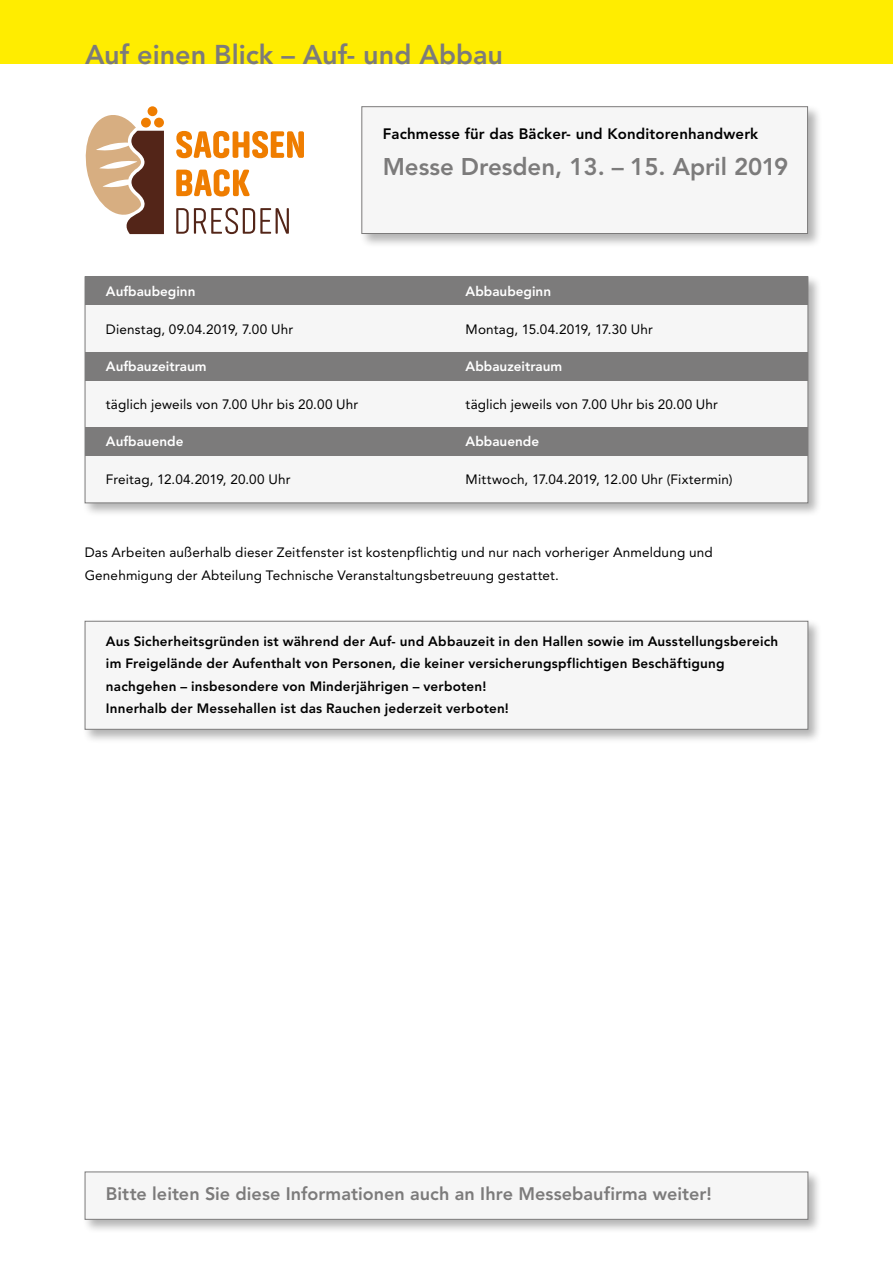
<style>
.page{position:relative;width:893px;height:1263px;background:#fff}
.page>*{position:absolute;margin:0;border:0;box-sizing:border-box;transform-origin:0 0}
.t1{font:800 27px "Avenir";color:#7c7b7b}
.t2{font:800 24px "Avenir";color:#7c7b7b}
.Grundtext{font:800 18px "Avenir";letter-spacing:.005em;color:#7c7b7b}
.t3{font:800 15px "Avenir";letter-spacing:.01em;color:#000}
.t4{font:13.5px/22.5px "Avenir";letter-spacing:.01em;color:#000}
.t5{font:800 13.5px/22.5px "Avenir";letter-spacing:.015em;color:#000}
.Grundtext-2{font:800 13.5px "Avenir";color:#fff}
</style>
<div class="page">
<div style="left:0;top:0;width:893px;height:64px;background:#ffed00"></div>
<div style="left:359px;top:104px;width:463px;height:144px;background:#000;opacity:.3"></div>
<div style="left:361px;top:106px;width:447px;height:128px;background:#f6f6f6;border:1px solid #7c7b7b"></div>
<div style="left:82px;top:274px;width:741px;height:243px;background:#000;opacity:.3"></div>
<div style="left:85px;top:276px;width:723px;height:227px;background:#f6f6f6;border:1px solid #7c7b7b"></div>
<div style="left:82px;top:619px;width:741px;height:125px;background:#000;opacity:.3"></div>
<div style="left:85px;top:621px;width:723px;height:109px;background:#f6f6f6;border:1px solid #7c7b7b"></div>
<div style="left:85px;top:276px;width:722px;height:29px;background:#7c7b7b"></div>
<div style="left:85px;top:352px;width:722px;height:29px;background:#7c7b7b"></div>
<div style="left:85px;top:427px;width:722px;height:29px;background:#7c7b7b"></div>
<div style="left:82px;top:1169px;width:741px;height:65px;background:#000;opacity:.3"></div>
<div style="left:85px;top:1171px;width:723px;height:49px;background:#f6f6f6;border:1px solid #7c7b7b"></div>
<svg style="left:176px;top:131px;width:128px;height:27px"></svg>
<svg style="left:176px;top:169px;width:74px;height:28px"></svg>
<svg style="left:176px;top:208px;width:113px;height:26px"></svg>
<div style="left:148px;top:106px;width:9px;height:10px;background:#ef7d00;border-radius:50%"></div>
<svg style="left:86px;top:114px;width:78px;height:120px"></svg>
<p class="t1" style="left:85px;top:38px;width:420px">Auf einen Blick – Auf- und Abbau</p>
<p class="t3" style="left:383px;top:125px;width:377px">Fachmesse für das Bäcker- und Konditorenhandwerk</p>
<p class="t2" style="left:383px;top:152px;width:407px">Messe Dresden, 13. – 15. April 2019</p>
<p class="Grundtext-2" style="left:106px;top:284px;width:91px">Aufbaubeginn</p>
<p class="t4" style="left:106px;top:318px;width:189px">Dienstag, 09.04.2019, 7.00 Uhr</p>
<p class="Grundtext-2" style="left:106px;top:359px;width:102px">Aufbauzeitraum</p>
<p class="t4" style="left:106px;top:393px;width:254px">täglich jeweils von 7.00 Uhr bis 20.00 Uhr</p>
<p class="Grundtext-2" style="left:106px;top:434px;width:79px">Aufbauende</p>
<p class="t4" style="left:106px;top:468px;width:186px">Freitag, 12.04.2019, 20.00 Uhr</p>
<p class="Grundtext-2" style="left:466px;top:284px;width:87px">Abbaubeginn</p>
<p class="t4" style="left:466px;top:318px;width:189px">Montag, 15.04.2019, 17.30 Uhr</p>
<p class="Grundtext-2" style="left:466px;top:359px;width:98px">Abbauzeitraum</p>
<p class="t4" style="left:466px;top:393px;width:254px">täglich jeweils von 7.00 Uhr bis 20.00 Uhr</p>
<p class="Grundtext-2" style="left:466px;top:434px;width:75px">Abbauende</p>
<p class="t4" style="left:466px;top:468px;width:268px">Mittwoch, 17.04.2019, 12.00 Uhr (Fixtermin)</p>
<p class="t4" style="left:85px;top:541px;width:629px">Das Arbeiten außerhalb dieser Zeitfenster ist kostenpflichtig und nur nach vorheriger Anmeldung und<br>Genehmigung der Abteilung Technische Veranstaltungsbetreuung gestattet.</p>
<p class="t5" style="left:106px;top:630px;width:674px">Aus Sicherheitsgründen ist während der Auf- und Abbauzeit in den Hallen sowie im Ausstellungsbereich</p>
<p class="t5" style="left:106px;top:652px;width:620px">im Freigelände der Aufenthalt von Personen, die keiner versicherungspflichtigen Beschäftigung nachgehen – insbesondere von Minderjährigen – verboten!</p>
<p class="t5" style="left:106px;top:697px;width:404px">Innerhalb der Messehallen ist das Rauchen jederzeit verboten!</p>
<p class="Grundtext" style="left:106px;top:1183px;width:607px">Bitte leiten Sie diese Informationen auch an Ihre Messebaufirma weiter!</p>
</div>
